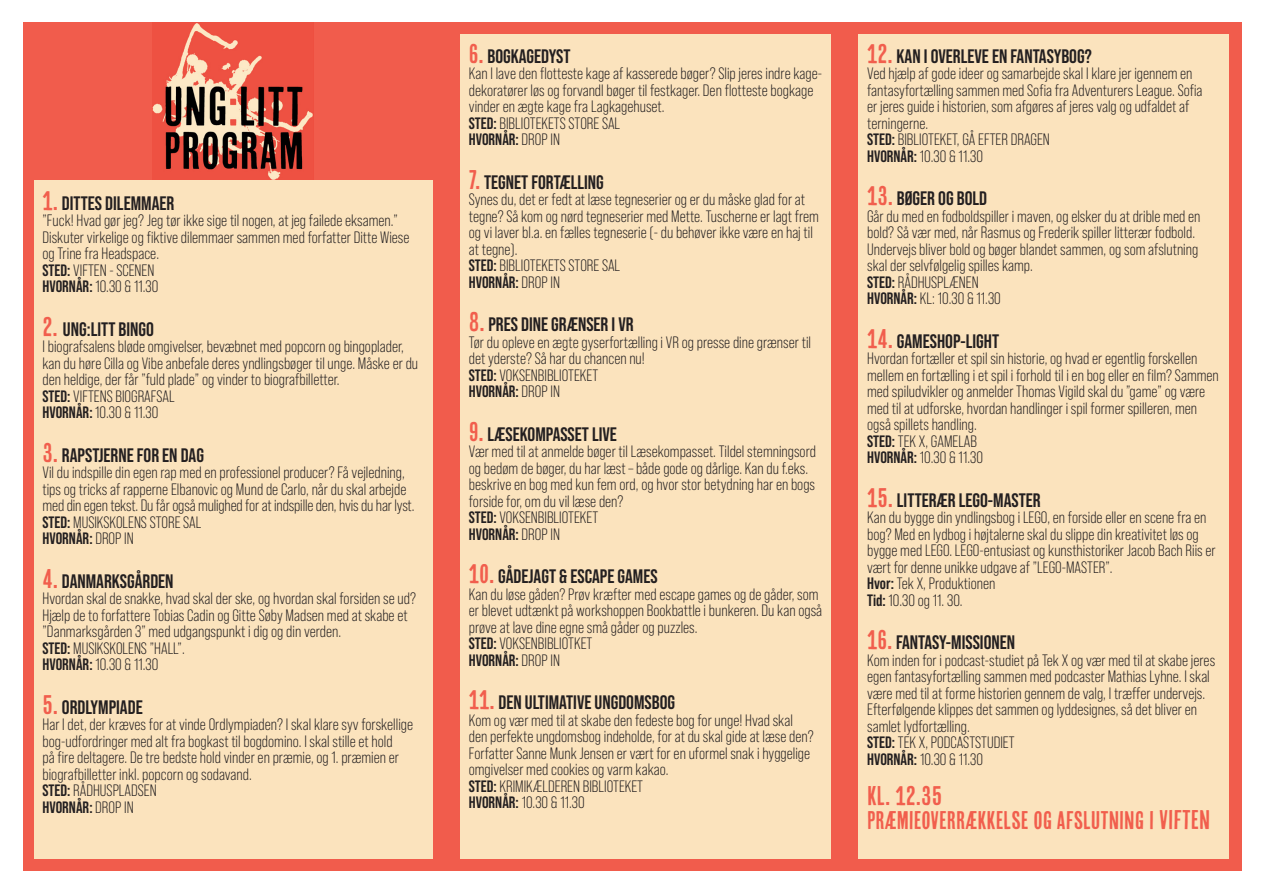
<style>
.page{position:relative;width:1263px;height:893px;background:#fff}
.page>*{position:absolute;margin:0;border:0;box-sizing:border-box;transform-origin:0 0}
.t1{font:27px "Cheap Pine Sans";color:#f15e4d}
.t2{font:25.5px "Cheap Pine Sans";color:#f15e4d}
.t3{font:700 19.5px "Bebas Neue Pro";color:#231f20}
.t4{font:16.5px/16.5px "Bebas Neue Pro";color:#231f20}
.t5{font:700 16.5px "Bebas Neue Pro";color:#231f20}
.s1{font-family:"Cheap Pine Sans";font-weight:400;font-size:27px;color:#f15e4d}
.s2{font-weight:700}
.s3{font-weight:400}
.s4{font-size:27px}
</style>
<div class="page">
<div style="left:23px;top:22px;width:1219px;height:849px;background:#f15c4c"></div>
<div style="left:460px;top:34px;width:371px;height:825px;background:#fbe3bd"></div>
<div style="left:859px;top:34px;width:370px;height:825px;background:#fbe3bd"></div>
<img style="left:153px;top:22px;width:160px;height:159px">
<div style="left:34px;top:181px;width:398px;height:678px;background:#fbe3bd"></div>
<p class="t3" style="left:43px;top:192px;width:133px"><span class="s1">1.</span> DITTES DILEMMAER</p>
<p class="t4" style="left:43px;top:212px;width:357px">”Fuck! Hvad gør jeg? Jeg tør ikke sige til nogen, at jeg failede eksamen.”</p>
<p class="t4" style="left:43px;top:229px;width:368px">Diskuter virkelige og fiktive dilemmaer sammen med forfatter Ditte Wiese og Trine fra Headspace.</p>
<p class="t4" style="left:43px;top:262px;width:113px"><span class="s2">STED:</span> VIFTEN - SCENEN</p>
<p class="t4" style="left:43px;top:278px;width:117px"><span class="s2">HVORNÅR:</span> 10.30 &amp; 11.30</p>
<p class="t3" style="left:43px;top:318px;width:113px"><span class="s1">2.</span> UNG:LITT BINGO</p>
<p class="t4" style="left:43px;top:338px;width:377px">I biografsalens bløde omgivelser, bevæbnet med popcorn og bingoplader, kan du høre Cilla og Vibe anbefale deres yndlingsbøger til unge. Måske er du den heldige, der får ”fuld plade” og vinder to biografbilletter.</p>
<p class="t4" style="left:43px;top:388px;width:134px"><span class="s2">STED:</span> VIFTENS BIOGRAFSAL</p>
<p class="t4" style="left:43px;top:404px;width:117px"><span class="s2">HVORNÅR:</span> 10.30 &amp; 11.30</p>
<p class="t3" style="left:43px;top:444px;width:163px"><span class="s1">3.</span> RAPSTJERNE FOR EN DAG</p>
<p class="t4" style="left:43px;top:464px;width:373px">Vil du indspille din egen rap med en professionel producer? Få vejledning, tips og tricks af rapperne Elbanovic og Mund de Carlo, når du skal arbejde med din egen tekst. Du får også mulighed for at indspille den, hvis du har lyst.</p>
<p class="t4" style="left:43px;top:514px;width:160px"><span class="s2">STED:</span> MUSIKSKOLENS STORE SAL</p>
<p class="t5" style="left:43px;top:529px;width:93px">HVORNÅR: <span class="s3">DROP IN</span></p>
<p class="t3" style="left:43px;top:570px;width:133px"><span class="s1">4.</span> DANMARKSGÅRDEN</p>
<p class="t4" style="left:43px;top:590px;width:375px">Hvordan skal de snakke, hvad skal der ske, og hvordan skal forsiden se ud?<br>Hjælp de to forfattere Tobias Cadin og Gitte Søby Madsen med at skabe et ”Danmarksgården 3” med udgangspunkt i dig og din verden.</p>
<p class="t4" style="left:43px;top:640px;width:144px"><span class="s2">STED:</span> MUSIKSKOLENS ”HALL”.</p>
<p class="t4" style="left:43px;top:656px;width:117px"><span class="s2">HVORNÅR:</span> 10.30 &amp; 11.30</p>
<p class="t3" style="left:43px;top:696px;width:102px"><span class="s1">5.</span> ORDLYMPIADE</p>
<p class="t4" style="left:43px;top:716px;width:372px">Har I det, der kræves for at vinde Ordlympiaden? I skal klare syv forskellige bog-udfordringer med alt fra bogkast til bogdomino. I skal stille et hold<br>på fire deltagere. De tre bedste hold vinder en præmie, og 1. præmien er biografbilletter inkl. popcorn og sodavand.</p>
<p class="t4" style="left:43px;top:782px;width:116px"><span class="s2">STED:</span> RÅDHUSPLADSEN</p>
<p class="t5" style="left:43px;top:797px;width:93px">HVORNÅR: <span class="s3">DROP IN</span></p>
<p class="t3" style="left:469px;top:45px;width:103px"><span class="s1">6.</span> BOGKAGEDYST</p>
<p class="t4" style="left:469px;top:65px;width:355px">Kan I lave den flotteste kage af kasserede bøger? Slip jeres indre kage&shy;dekoratører løs og forvandl bøger til festkager. Den flotteste bogkage vinder en ægte kage fra Lagkagehuset.</p>
<p class="t4" style="left:469px;top:115px;width:153px"><span class="s2">STED:</span> BIBLIOTEKETS STORE SAL</p>
<p class="t5" style="left:469px;top:130px;width:93px">HVORNÅR: <span class="s3">DROP IN</span></p>
<p class="t3" style="left:469px;top:171px;width:136px"><span class="s1">7.</span> TEGNET FORTÆLLING</p>
<p class="t4" style="left:469px;top:191px;width:352px">Synes du, det er fedt at læse tegneserier og er du måske glad for at tegne? Så kom og nørd tegneserier med Mette. Tuscherne er lagt frem og vi laver bl.a. en fælles tegneserie (- du behøver ikke være en haj til at tegne).</p>
<p class="t4" style="left:469px;top:257px;width:153px"><span class="s2">STED:</span> BIBLIOTEKETS STORE SAL</p>
<p class="t5" style="left:469px;top:273px;width:93px">HVORNÅR: <span class="s3">DROP IN</span></p>
<p class="t3" style="left:469px;top:313px;width:166px"><span class="s1">8.</span> PRES DINE GRÆNSER I VR</p>
<p class="t4" style="left:469px;top:334px;width:344px">Tør du opleve en ægte gyserfortælling i VR og presse dine grænser til det yderste? Så har du chancen nu!</p>
<p class="t4" style="left:469px;top:367px;width:131px"><span class="s2">STED:</span> VOKSENBIBLIOTEKET</p>
<p class="t5" style="left:469px;top:382px;width:93px">HVORNÅR: <span class="s3">DROP IN</span></p>
<p class="t3" style="left:469px;top:423px;width:150px"><span class="s1">9.</span> LÆSEKOMPASSET LIVE</p>
<p class="t4" style="left:469px;top:443px;width:349px">Vær med til at anmelde bøger til Læsekompasset. Tildel stemningsord og bedøm de bøger, du har læst – både gode og dårlige. Kan du f.eks. beskrive en bog med kun fem ord, og hvor stor betydning har en bogs forside for, om du vil læse den?</p>
<p class="t4" style="left:469px;top:509px;width:131px"><span class="s2">STED:</span> VOKSENBIBLIOTEKET</p>
<p class="t5" style="left:469px;top:525px;width:93px">HVORNÅR: <span class="s3">DROP IN</span></p>
<p class="t3" style="left:469px;top:565px;width:190px"><span class="s1">10.</span> GÅDEJAGT &amp; ESCAPE GAMES</p>
<p class="t4" style="left:469px;top:586px;width:355px">Kan du løse gåden? Prøv kræfter med escape games og de gåder, som er blevet udtænkt på workshoppen Bookbattle i bunkeren. Du kan også prøve at lave dine egne små gåder og puzzles.</p>
<p class="t4" style="left:469px;top:635px;width:125px"><span class="s2">STED:</span> VOKSENBIBLIOTKET</p>
<p class="t5" style="left:469px;top:651px;width:93px">HVORNÅR: <span class="s3">DROP IN</span></p>
<p class="t3" style="left:469px;top:691px;width:208px"><span class="s1">11.</span> DEN ULTIMATIVE UNGDOMSBOG</p>
<p class="t4" style="left:469px;top:712px;width:346px">Kom og vær med til at skabe den fedeste bog for unge! Hvad skal den perfekte ungdomsbog indeholde, for at du skal gide at læse den?<br>Forfatter Sanne Munk Jensen er vært for en uformel snak i hyggelige omgivelser med cookies og varm kakao.</p>
<p class="t4" style="left:469px;top:778px;width:176px"><span class="s2">STED:</span> KRIMIKÆLDEREN BIBLIOTEKET</p>
<p class="t4" style="left:469px;top:794px;width:117px"><span class="s2">HVORNÅR:</span> 10.30 &amp; 11.30</p>
<p class="t3" style="left:867px;top:45px;width:226px"><span class="s1">12.</span> KAN I OVERLEVE EN FANTASYBOG?</p>
<p class="t4" style="left:867px;top:65px;width:337px">Ved hjælp af gode ideer og samarbejde skal I klare jer igennem en fantasyfortælling sammen med Sofia fra Adventurers League. Sofia er jeres guide i historien, som afgøres af jeres valg og udfaldet af terningerne.</p>
<p class="t4" style="left:867px;top:131px;width:184px"><span class="s2">STED:</span> BIBLIOTEKET, GÅ EFTER DRAGEN</p>
<p class="t4" style="left:867px;top:148px;width:117px"><span class="s2">HVORNÅR:</span> 10.30 &amp; 11.30</p>
<p class="t3" style="left:867px;top:187px;width:121px"><span class="s1">13.</span> BØGER OG BOLD</p>
<p class="t4" style="left:867px;top:208px;width:335px">Går du med en fodboldspiller i maven, og elsker du at drible med en bold? Så vær med, når Rasmus og Frederik spiller litterær fodbold.<br>Undervejs bliver bold og bøger blandet sammen, og som afslutning skal der selvfølgelig spilles kamp.</p>
<p class="t4" style="left:867px;top:274px;width:113px"><span class="s2">STED:</span> RÅDHUSPLÆNEN</p>
<p class="t4" style="left:867px;top:290px;width:135px"><span class="s2">HVORNÅR:</span> KL: 10.30 &amp; 11.30</p>
<p class="t3" style="left:867px;top:330px;width:133px"><span class="s1">14.</span> GAMESHOP-LIGHT</p>
<p class="t4" style="left:867px;top:350px;width:353px">Hvordan fortæller et spil sin historie, og hvad er egentlig forskellen mellem en fortælling i et spil i forhold til i en bog eller en film? Sammen med spiludvikler og anmelder Thomas Vigild skal du ”game” og være med til at udforske, hvordan handlinger i spil former spilleren, men også spillets handling.</p>
<p class="t4" style="left:867px;top:433px;width:112px"><span class="s2">STED:</span> TEK X, GAMELAB</p>
<p class="t4" style="left:867px;top:449px;width:117px"><span class="s2">HVORNÅR:</span> 10.30 &amp; 11.30</p>
<p class="t3" style="left:867px;top:489px;width:175px"><span class="s1">15.</span> LITTERÆR LEGO-MASTER</p>
<p class="t4" style="left:867px;top:509px;width:350px">Kan du bygge din yndlingsbog i LEGO, en forside eller en scene fra en bog? Med en lydbog i højtalerne skal du slippe din kreativitet løs og bygge med LEGO. LEGO-entusiast og kunsthistoriker Jacob Bach Riis er vært for denne unikke udgave af ”LEGO-MASTER”.</p>
<p class="t4" style="left:867px;top:575px;width:130px"><span class="s2">Hvor:</span> Tek X, Produktionen</p>
<p class="t4" style="left:867px;top:592px;width:97px"><span class="s2">Tid:</span> 10.30 og 11. 30.</p>
<p class="t3" style="left:867px;top:631px;width:149px"><span class="s1">16.</span> FANTASY-MISSIONEN</p>
<p class="t4" style="left:867px;top:652px;width:350px">Kom inden for i podcast-studiet på Tek X og vær med til at skabe jeres egen fantasyfortælling sammen med podcaster Mathias Lyhne. I skal være med til at forme historien gennem de valg, I træffer undervejs.<br>Efterfølgende klippes det sammen og lyddesignes, så det bliver en samlet lydfortælling.</p>
<p class="t4" style="left:867px;top:734px;width:149px"><span class="s2">STED:</span> TEK X, PODCASTSTUDIET</p>
<p class="t4" style="left:867px;top:751px;width:117px"><span class="s2">HVORNÅR:</span> 10.30 &amp; 11.30</p>
<p class="t1" style="left:867px;top:781px;width:76px">KL. 12.35</p>
<p class="t2" style="left:867px;top:806px;width:344px">PRÆMIEOVERRÆKKELSE OG AFSLUTNING I <span class="s4">VIFTEN</span></p>
</div>
